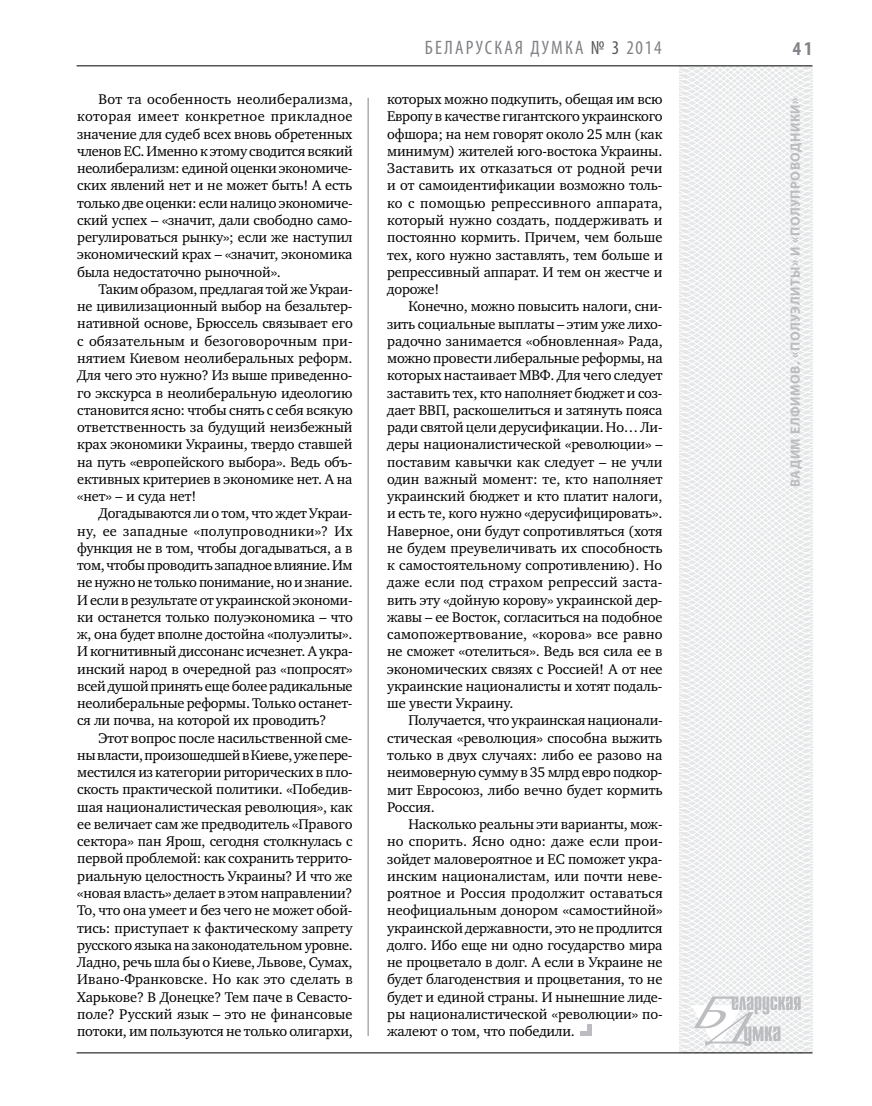
<style>
.page{position:relative;width:872px;height:1106px;background:#fff}
.page>*{position:absolute;margin:0;border:0;box-sizing:border-box;transform-origin:0 0}
.t1{font:condensed 19.5px "Myriad Pro";letter-spacing:.11em;color:#808285}
.t2{font:700 condensed 19.5px "Myriad Pro";color:#808285}
.t3{font:14.4px/17.2px "Charter C";letter-spacing:-.01em;color:#000;text-align:justify}
.t4{font:700 13.5px "Myriad Pro";letter-spacing:.04em;color:#bcbdc0}
.s1{color:#58595b}
</style>
<div class="page">
<hr style="left:368px;top:98px;width:1px;height:938px;background:#808285">
<svg style="left:621px;top:65px;width:192px;height:989px"></svg>
<svg style="left:691px;top:996px;width:109px;height:53px"></svg>
<hr style="left:77px;top:65px;width:735px;height:1px;background:#000">
<hr style="left:77px;top:1052px;width:735px;height:1px;background:#000">
<div style="left:587px;top:1024px;width:5px;height:12px;background:#bcbdc0"></div>
<div style="left:580px;top:1031px;width:12px;height:5px;background:#bcbdc0"></div>
<p class="t3" style="left:77px;top:91px;width:277px;text-indent:21px">Вот та особенность неолиберализма, которая имеет конкретное прикладное значение для судеб всех вновь обретенных членов ЕС. Именно к этому сводится всякий неолиберализм: единой оценки экономиче&shy;ских явлений нет и не может быть! А есть только две оценки: если налицо экономиче&shy;ский успех – «значит, дали свободно само&shy;регулироваться рынку»; если же наступил экономический крах – «значит, экономика была недостаточно рыночной».</p>
<p class="t3" style="left:77px;top:280px;width:277px;text-indent:21px">Таким образом, предлагая той же Украи&shy;не цивилизационный выбор на безальтер&shy;нативной основе, Брюссель связывает его с обязательным и безоговорочным при&shy;нятием Киевом неолиберальных реформ.<br>Для чего это нужно? Из выше приведенно&shy;го экскурса в неолиберальную идеологию становится ясно: чтобы снять с себя всякую ответственность за будущий неизбежный крах экономики Украины, твердо ставшей на путь «европейского выбора». Ведь объ&shy;ективных критериев в экономике нет. А на «нет» – и суда нет!</p>
<p class="t3" style="left:77px;top:505px;width:277px;text-indent:21px">Догадываются ли о том, что ждет Украи&shy;ну, ее западные «полупроводники»? Их функция не в том, чтобы догадываться, а в том, чтобы проводить западное влияние. Им не нужно не только понимание, но и знание.<br>И если в результате от украинской экономи&shy;ки останется только полуэкономика – что ж, она будет вполне достойна «полуэлиты».<br>И когнитивный диссонанс исчезнет. А укра&shy;инский народ в очередной раз «попросят» всей душой принять еще более радикальные неолиберальные реформы. Только останет&shy;ся ли почва, на которой их проводить?</p>
<p class="t3" style="left:77px;top:729px;width:277px;text-indent:21px">Этот вопрос после насильственной сме&shy;ны власти, произошедшей в Киеве, уже пере&shy;местился из категории риторических в пло&shy;скость практической политики. «Победив&shy;шая националистическая революция», как ее величает сам же предводитель «Правого сектора» пан Ярош, сегодня столкнулась с первой проблемой: как сохранить террито&shy;риальную целостность Украины? И что же «новая власть» делает в этом направлении?<br>То, что она умеет и без чего не может обой&shy;тись: приступает к фактическому запрету русского языка на законодательном уровне.<br>Ладно, речь шла бы о Киеве, Львове, Сумах, Ивано-Франковске. Но как это сделать в Харькове? В Донецке? Тем паче в Севасто&shy;поле? Русский язык – это не финансовые потоки, им пользуются не только олигархи,</p>
<h1 class="t1" style="left:425px;top:36px;width:238px">БЕЛАРУСКАЯ ДУМКА <span class="s1">№ 3</span> 2014</h1>
<h1 class="t2" style="left:793px;top:37px;width:21px">41</h1>
<p class="t3" style="left:387px;top:91px;width:277px">которых можно подкупить, обещая им всю Европу в качестве гигантского украинского офшора; на нем говорят около 25 млн (как минимум) жителей юго-востока Украины.<br>Заставить их отказаться от родной речи и от самоидентификации возможно толь&shy;ко с помощью репрессивного аппарата, который нужно создать, поддерживать и постоянно кормить. Причем, чем больше тех, кого нужно заставлять, тем больше и репрессивный аппарат. И тем он жестче и дороже!</p>
<p class="t3" style="left:387px;top:298px;width:277px;text-indent:21px">Конечно, можно повысить налоги, сни&shy;зить социальные выплаты – этим уже лихо&shy;радочно занимается «обновленная» Рада, можно провести либеральные реформы, на которых настаивает МВФ. Для чего следует заставить тех, кто наполняет бюджет и соз&shy;дает ВВП, раскошелиться и затянуть пояса ради святой цели дерусификации. Но… Ли&shy;деры националистической «революции» – поставим кавычки как следует – не учли один важный момент: те, кто наполняет украинский бюджет и кто платит налоги, и есть те, кого нужно «дерусифицировать».<br>Наверное, они будут сопротивляться (хотя не будем преувеличивать их способность к самостоятельному сопротивлению). Но даже если под страхом репрессий заста&shy;вить эту «дойную корову» украинской дер&shy;жавы – ее Восток, согласиться на подобное самопожертвование, «корова» все равно не сможет «отелиться». Ведь вся сила ее в экономических связях с Россией! А от нее украинские националисты и хотят подаль&shy;ше увести Украину.</p>
<p class="t3" style="left:387px;top:712px;width:277px;text-indent:21px">Получается, что украинская национали&shy;стическая «революция» способна выжить только в двух случаях: либо ее разово на неимоверную сумму в 35 млрд евро подкор&shy;мит Евросоюз, либо вечно будет кормить Россия.</p>
<p class="t3" style="left:387px;top:815px;width:277px;text-indent:21px">Насколько реальны эти варианты, мож&shy;но спорить. Ясно одно: даже если прои&shy;зойдет маловероятное и ЕС поможет укра&shy;инским националистам, или почти неве&shy;роятное и Россия продолжит оставаться неофициальным донором «самостийной» украинской державности, это не продлится долго. Ибо еще ни одно государство мира не процветало в долг. А если в Украине не будет благоденствия и процветания, то не будет и единой страны. И нынешние лиде&shy;ры националистической «революции» по&shy;жалеют о том, что победили.</p>
<p class="t4" style="left:786px;top:487px;width:391px;rotate:-90deg">Вадим ЕЛФИМОВ. «Полуэлиты» и «полупроводники»</p>
</div>
